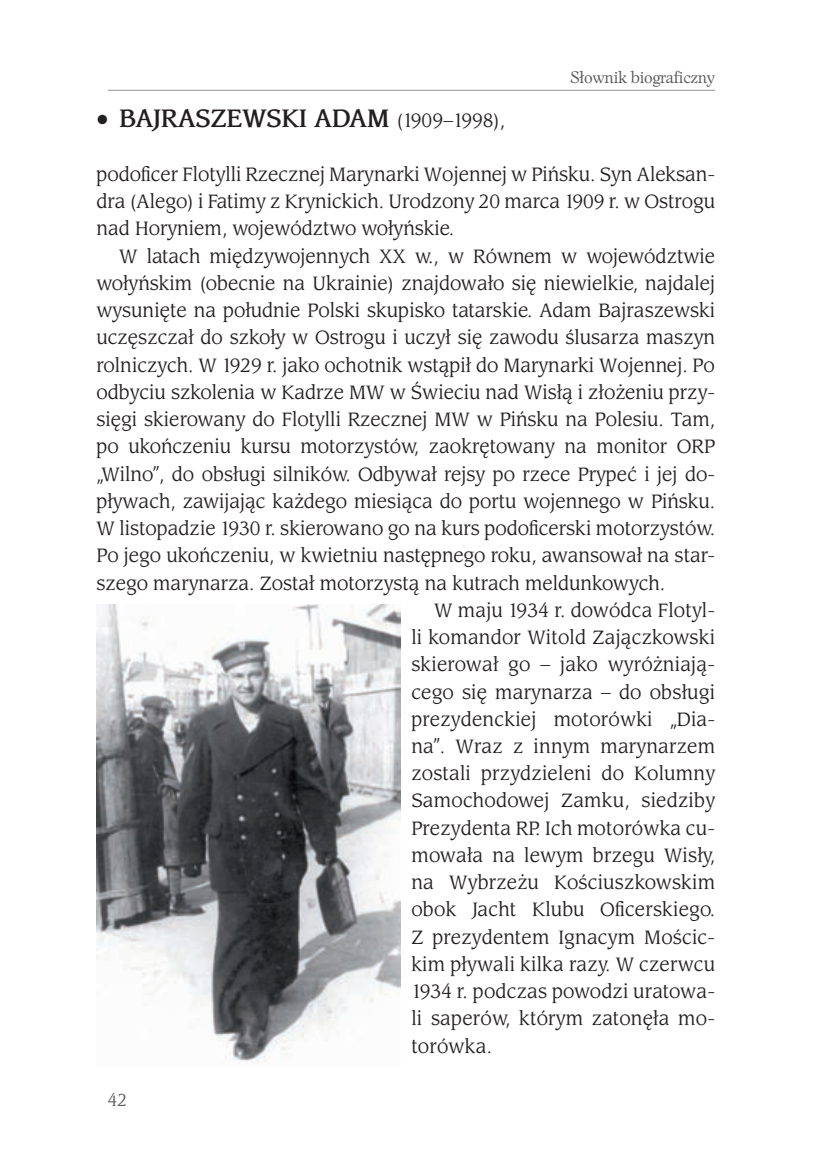
<style>
.page{position:relative;width:823px;height:1163px;background:#fff}
.page>*{position:absolute;margin:0;border:0;box-sizing:border-box;transform-origin:0 0}
.t1{font:700 26px "EFN Haggar";color:#231f20}
.t2{font:20px/27.2px "EFN Haggar";color:#231f20;text-align:justify}
.t3{font:18px "EFN Haggar";color:#57585a}
.t4{font:16px "EFN Nissan";letter-spacing:-.01em;color:#57585a}
.s1{font-weight:400;font-size:20px}
</style>
<div class="page">
<hr style="left:108px;top:90px;width:606px;height:1px;background:#939598">
<img style="left:96px;top:604px;width:304px;height:460px">
<p class="t4" style="left:570px;top:68px;width:146px">S³ownik biograficzny</p>
<h1 class="t1" style="left:96px;top:102px;width:410px">• BAJRASZEWSKI ADAM <span class="s1">(1909–1998),</span></h1>
<p class="t2" style="left:96px;top:161px;width:620px">podoficer Flotylli Rzecznej Marynarki Wojennej w Piñsku. Syn Aleksan&shy;dra (Alego) i Fatimy z Krynickich. Urodzony 20 marca 1909 r. w Ostrogu nad Horyniem, województwo wo³yñskie.</p>
<p class="t2" style="left:119px;top:243px;width:597px">W latach miêdzywojennych XX w., w Równem w województwie</p>
<p class="t2" style="left:96px;top:270px;width:620px">wo³yñskim (obecnie na Ukrainie) znajdowa³o siê niewielkie, najdalej</p>
<p class="t2" style="left:96px;top:297px;width:619px">wysuniête na po³udnie Polski skupisko tatarskie. Adam Bajraszewski</p>
<p class="t2" style="left:96px;top:324px;width:619px">uczêszcza³ do szko³y w Ostrogu i uczy³ siê zawodu ślusarza maszyn</p>
<p class="t2" style="left:96px;top:352px;width:619px">rolniczych. W 1929 r. jako ochotnik wst¹pi³ do Marynarki Wojennej. Po</p>
<p class="t2" style="left:96px;top:379px;width:619px">odbyciu szkolenia w Kadrze MW w Świeciu nad Wis³¹ i z³o¿eniu przy-</p>
<p class="t2" style="left:96px;top:406px;width:619px">siêgi skierowany do Flotylli Rzecznej MW w Piñsku na Polesiu. Tam,</p>
<p class="t2" style="left:96px;top:433px;width:619px">po ukoñczeniu kursu motorzystów, zaokrêtowany na monitor ORP</p>
<p class="t2" style="left:96px;top:460px;width:619px">„Wilno”, do obs³ugi silników. Odbywa³ rejsy po rzece Prypeæ i jej do-</p>
<p class="t2" style="left:96px;top:488px;width:620px">p³ywach, zawijaj¹c ka¿dego miesi¹ca do portu wojennego w Piñsku.</p>
<p class="t2" style="left:96px;top:515px;width:619px">W listopadzie 1930 r. skierowano go na kurs podoficerski motorzystów.</p>
<p class="t2" style="left:96px;top:542px;width:619px">Po jego ukoñczeniu, w kwietniu nastêpnego roku, awansowa³ na star-</p>
<p class="t2" style="left:96px;top:569px;width:570px">szego marynarza. Zosta³ motorzyst¹ na kutrach meldunkowych.</p>
<p class="t2" style="left:434px;top:597px;width:282px">W maju 1934 r. dowódca Flotyl-</p>
<p class="t2" style="left:411px;top:624px;width:305px">li komandor Witold Zaj¹czkowski</p>
<p class="t2" style="left:411px;top:651px;width:305px">skierowa³ go – jako wyró¿niaj¹-</p>
<p class="t2" style="left:411px;top:678px;width:305px">cego siê marynarza – do obs³ugi</p>
<p class="t2" style="left:411px;top:705px;width:305px">prezydenckiej motorówki „Dia-</p>
<p class="t2" style="left:411px;top:733px;width:305px">na”. Wraz z innym marynarzem</p>
<p class="t2" style="left:411px;top:760px;width:305px">zostali przydzieleni do Kolumny</p>
<p class="t2" style="left:411px;top:787px;width:305px">Samochodowej Zamku, siedziby</p>
<p class="t2" style="left:411px;top:814px;width:305px">Prezydenta RP. Ich motorówka cu-</p>
<p class="t2" style="left:411px;top:841px;width:305px">mowa³a na lewym brzegu Wis³y,</p>
<p class="t2" style="left:411px;top:869px;width:305px">na Wybrze¿u Kościuszkowskim</p>
<p class="t2" style="left:411px;top:896px;width:305px">obok Jacht Klubu Oficerskiego.</p>
<p class="t2" style="left:411px;top:923px;width:305px">Z prezydentem Ignacym Mościc-</p>
<p class="t2" style="left:411px;top:950px;width:305px">kim p³ywali kilka razy. W czerwcu</p>
<p class="t2" style="left:411px;top:978px;width:305px">1934 r. podczas powodzi uratowa-</p>
<p class="t2" style="left:411px;top:1005px;width:305px">li saperów, którym zatonê³a mo-</p>
<p class="t2" style="left:411px;top:1032px;width:82px">torówka.</p>
<p class="t3" style="left:108px;top:1089px;width:21px">42</p>
</div>
